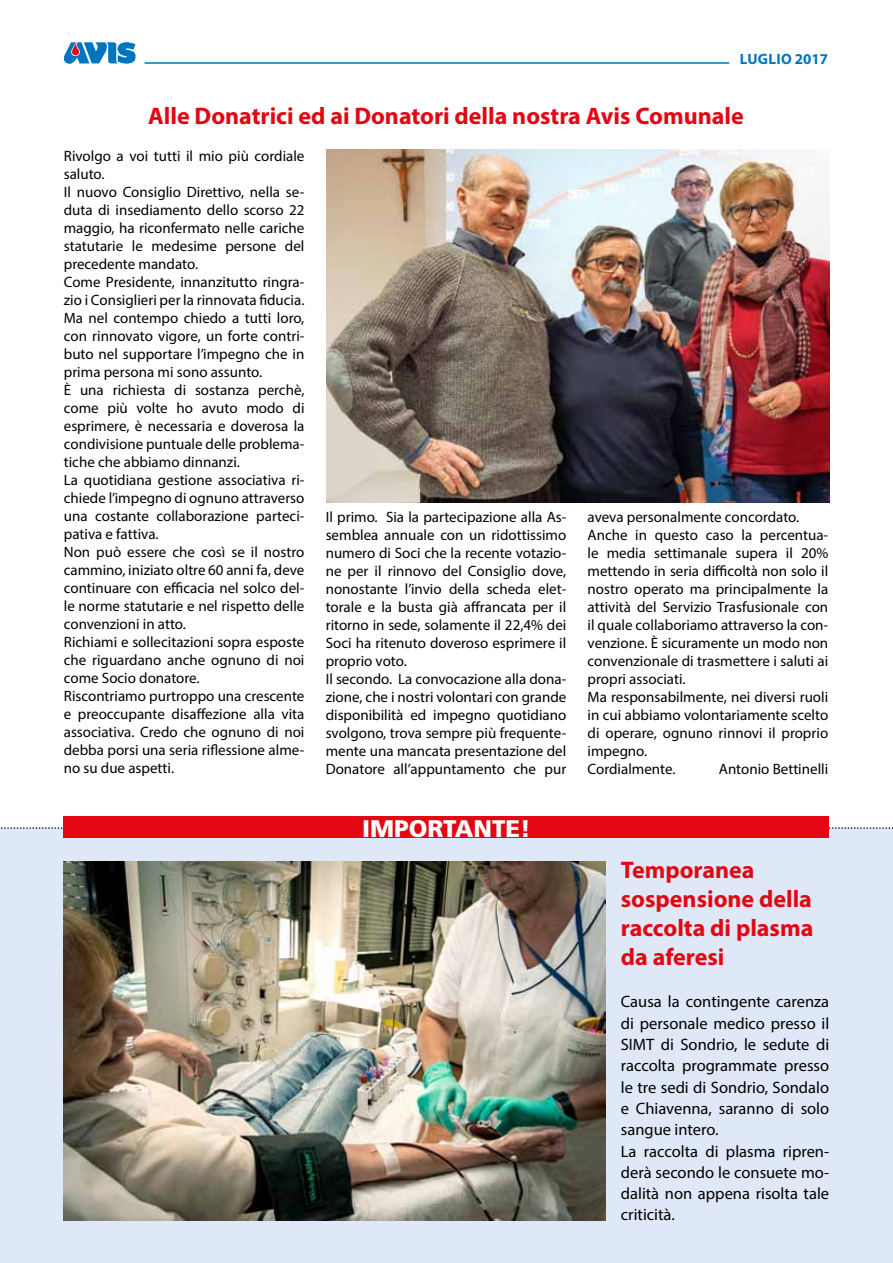
<style>
.page{position:relative;width:893px;height:1263px;background:#fff}
.page>*{position:absolute;margin:0;border:0;box-sizing:border-box;transform-origin:0 0}
.t1{font:700 24px/28.8px "Myriad Pro";color:#e30613}
.t2{font:900 24px "Frutiger";color:#fff}
.t3{font:16.5px/21.3px "Myriad Pro";color:#000}
.t4{font:15px/18px "Myriad Pro";color:#000}
.t5{font:700 15px "Myriad Pro";color:#0075bf}
</style>
<div class="page">
<div style="left:0;top:828px;width:893px;height:435px;background:#dfe8f7"></div>
<svg style="left:1px;top:827px;width:892px;height:2px"></svg>
<img style="left:64px;top:861px;width:542px;height:359px">
<div style="left:64px;top:816px;width:765px;height:22px;background:#e30613"></div>
<img style="left:326px;top:149px;width:503px;height:353px">
<svg style="left:63px;top:42px;width:73px;height:22px"></svg>
<hr style="left:145px;top:62px;width:584px;height:2px;background:#0075bf">
<p class="t5" style="left:740px;top:49px;width:90px">luglio 2017</p>
<h1 class="t1" style="left:148px;top:101px;width:597px">Alle Donatrici ed ai Donatori della nostra Avis Comunale</h1>
<p class="t4" style="left:64px;top:146px;width:242px">Rivolgo a voi tutti il mio più cordiale saluto.<br>Il nuovo Consiglio Direttivo, nella se&shy;duta di insediamento dello scorso 22 maggio, ha riconfermato nelle cariche statutarie le medesime persone del precedente mandato.<br>Come Presidente, innanzitutto ringra&shy;zio i Consiglieri per la rinnovata fiducia.<br>Ma nel contempo chiedo a tutti loro, con rinnovato vigore, un forte contri&shy;buto nel supportare l’impegno che in prima persona mi sono assunto.<br>È una richiesta di sostanza perchè, come più volte ho avuto modo di esprimere, è necessaria e doverosa la condivisione puntuale delle problema&shy;tiche che abbiamo dinnanzi.<br>La quotidiana gestione associativa ri&shy;chiede l’impegno di ognuno attraverso una costante collaborazione parteci&shy;pativa e fattiva.<br>Non può essere che così se il nostro cammino, iniziato oltre 60 anni fa, deve continuare con efficacia nel solco del&shy;le norme statutarie e nel rispetto delle convenzioni in atto.<br>Richiami e sollecitazioni sopra esposte che riguardano anche ognuno di noi come Socio donatore.<br>Riscontriamo purtroppo una crescente e preoccupante disaffezione alla vita associativa. Credo che ognuno di noi debba porsi una seria riflessione alme&shy;no su due aspetti.</p>
<p class="t4" style="left:326px;top:508px;width:242px">Il primo. Sia la partecipazione alla As&shy;semblea annuale con un ridottissimo numero di Soci che la recente votazio&shy;ne per il rinnovo del Consiglio dove, nonostante l’invio della scheda elet&shy;torale e la busta già affrancata per il ritorno in sede, solamente il 22,4% dei Soci ha ritenuto doveroso esprimere il proprio voto.<br>Il secondo. La convocazione alla dona&shy;zione, che i nostri volontari con grande disponibilità ed impegno quotidiano svolgono, trova sempre più frequente&shy;mente una mancata presentazione del Donatore all’appuntamento che pur</p>
<p class="t4" style="left:588px;top:508px;width:242px">aveva personalmente concordato.<br>Anche in questo caso la percentua&shy;le media settimanale supera il 20% mettendo in seria difficoltà non solo il nostro operato ma principalmente la attività del Servizio Trasfusionale con il quale collaboriamo attraverso la con&shy;venzione. È sicuramente un modo non convenzionale di trasmettere i saluti ai propri associati.<br>Ma responsabilmente, nei diversi ruoli in cui abbiamo volontariamente scelto di operare, ognuno rinnovi il proprio impegno.<br>Cordialmente.</p>
<p class="t4" style="left:719px;top:760px;width:111px">Antonio Bettinelli</p>
<h1 class="t2" style="left:362px;top:814px;width:170px">IMPORTANTE!</h1>
<h1 class="t1" style="left:621px;top:855px;width:194px">Temporanea sospensione della raccolta di plasma da aferesi</h1>
<p class="t3" style="left:621px;top:991px;width:210px">Causa la contingente carenza di personale medico presso il<br>SIMT di Sondrio, le sedute di raccolta programmate presso le tre sedi di Sondrio, Sondalo e Chiavenna, saranno di solo sangue intero.<br>La raccolta di plasma ripren&shy;derà secondo le consuete mo&shy;dalità non appena risolta tale criticità.</p>
</div>
